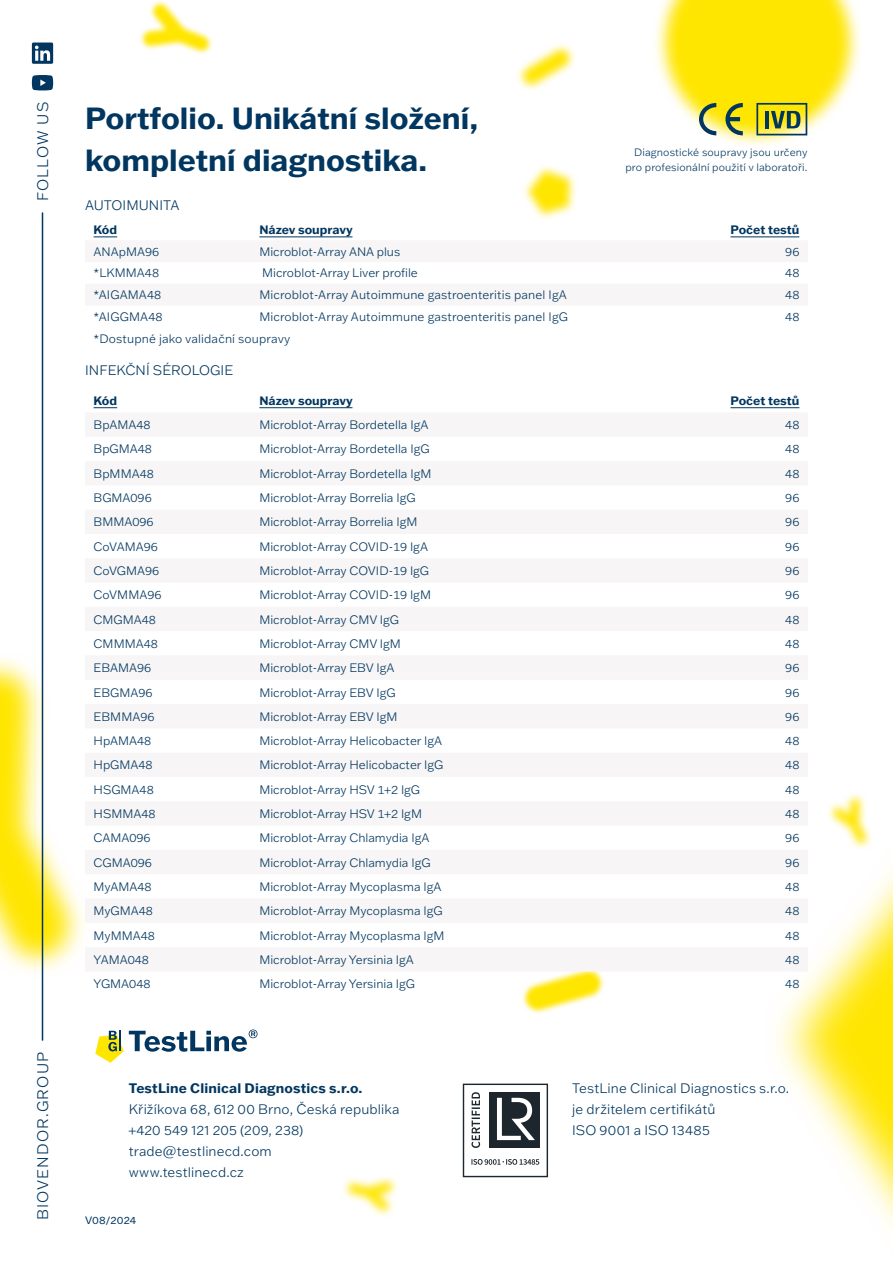
<style>
.page{position:relative;width:893px;height:1263px;background:#fff}
.page>*{position:absolute;margin:0;border:0;box-sizing:border-box;transform-origin:0 0}
.t1{font:700 30px/42px "Franklin Gothic ATF";color:#00365f}
.t2{font:300 15px "Franklin Gothic ATF";letter-spacing:.075em;color:#00365f}
.t3{font:300 13.5px/21px "Franklin Gothic ATF";letter-spacing:.01em;color:#00365f}
.t4{font:700 13.5px "Franklin Gothic ATF";letter-spacing:.01em;color:#00365f}
.t5{font:300 12px "Franklin Gothic ATF";color:#00365f}
.t6{font:700 12px "Franklin Gothic ATF";color:#00365f}
.t7{font:300 10.5px/15px "Franklin Gothic ATF";letter-spacing:.01em;color:#00365f;text-align:right}
.t8{font:10.5px "Franklin Gothic ATF";letter-spacing:.015em;color:#00365f}
</style>
<div class="page">
<svg style="left:776px;top:990px;width:23px;height:100px"></svg>
<svg style="left:655px;top:0;width:205px;height:145px"></svg>
<svg style="left:0;top:651px;width:84px;height:326px"></svg>
<svg style="left:0;top:673px;width:72px;height:287px"></svg>
<svg style="left:139px;top:0;width:74px;height:54px"></svg>
<svg style="left:144px;top:4px;width:66px;height:47px"></svg>
<svg style="left:524px;top:166px;width:52px;height:53px"></svg>
<svg style="left:529px;top:171px;width:40px;height:42px;background:#ffed55"></svg>
<svg style="left:846px;top:793px;width:18px;height:6px"></svg>
<svg style="left:799px;top:799px;width:94px;height:431px"></svg>
<svg style="left:343px;top:1176px;width:55px;height:40px"></svg>
<svg style="left:348px;top:1182px;width:44px;height:29px"></svg>
<svg style="left:517px;top:44px;width:58px;height:46px"></svg>
<svg style="left:522px;top:49px;width:49px;height:36px"></svg>
<svg style="left:522px;top:976px;width:83px;height:38px"></svg>
<svg style="left:525px;top:971px;width:77px;height:40px"></svg>
<svg style="left:32px;top:43px;width:21px;height:21px"></svg>
<hr style="left:42px;top:212px;width:1px;height:828px;background:#00365f">
<svg style="left:32px;top:75px;width:21px;height:15px"></svg>
<svg style="left:95px;top:1029px;width:163px;height:34px"></svg>
<div style="left:463px;top:1083px;width:85px;height:94px;background:#fff;border:1px solid #1d252d"></div>
<div style="left:489px;top:1092px;width:50px;height:56px;background:#1d252d"></div>
<svg style="left:497px;top:1098px;width:38px;height:42px"></svg>
<svg style="left:471px;top:1092px;width:9px;height:56px"></svg>
<svg style="left:471px;top:1159px;width:68px;height:6px"></svg>
<svg style="left:94px;top:237px;width:23px;height:1px"></svg>
<hr style="left:259px;top:237px;width:93px;height:1px;background:#00365f">
<hr style="left:730px;top:237px;width:69px;height:1px;background:#00365f">
<svg style="left:94px;top:407px;width:23px;height:1px"></svg>
<hr style="left:259px;top:407px;width:93px;height:1px;background:#00365f">
<hr style="left:730px;top:407px;width:69px;height:1px;background:#00365f">
<svg style="left:666px;top:0;width:184px;height:135px;background:#f4e22d"></svg>
<p class="t2" style="left:33px;top:201px;width:101px;rotate:-90deg">FOLLOW US</p>
<p class="t2" style="left:33px;top:1220px;width:170px;rotate:-90deg">BIOVENDOR.GROUP</p>
<h1 class="t1" style="left:85px;top:96px;width:395px">Portfolio. Unikátní složení, kompletní diagnostika.</h1>
<p class="t7" style="left:625px;top:144px;width:184px">Diagnostické soupravy jsou určeny pro profesionální použití v laboratoři.</p>
<p class="t3" style="left:85px;top:194px;width:96px">AUTOIMUNITA</p>
<p class="t6" style="left:94px;top:221px;width:25px">Kód</p>
<p class="t6" style="left:259px;top:221px;width:95px">Název soupravy</p>
<p class="t6" style="left:730px;top:221px;width:70px">Počet testů</p>
<p class="t5" style="left:94px;top:243px;width:67px">ANApMA96</p>
<p class="t5" style="left:259px;top:243px;width:142px">Microblot-Array ANA plus</p>
<p class="t5" style="left:785px;top:243px;width:16px">96</p>
<p class="t5" style="left:94px;top:265px;width:67px">*LKMMA48</p>
<p class="t5" style="left:262px;top:265px;width:157px">Microblot-Array Liver profile</p>
<p class="t5" style="left:785px;top:265px;width:16px">48</p>
<p class="t5" style="left:94px;top:287px;width:69px">*AIGAMA48</p>
<p class="t5" style="left:259px;top:287px;width:309px">Microblot-Array Autoimmune gastroenteritis panel IgA</p>
<p class="t5" style="left:785px;top:287px;width:16px">48</p>
<p class="t5" style="left:94px;top:309px;width:71px">*AIGGMA48</p>
<p class="t5" style="left:259px;top:309px;width:310px">Microblot-Array Autoimmune gastroenteritis panel IgG</p>
<p class="t5" style="left:785px;top:309px;width:16px">48</p>
<p class="t5" style="left:94px;top:330px;width:198px">*Dostupné jako validační soupravy</p>
<p class="t3" style="left:85px;top:360px;width:150px">INFEKČNÍ SÉROLOGIE</p>
<p class="t6" style="left:94px;top:392px;width:25px">Kód</p>
<p class="t6" style="left:259px;top:392px;width:95px">Název soupravy</p>
<p class="t6" style="left:730px;top:392px;width:70px">Počet testů</p>
<p class="t5" style="left:94px;top:417px;width:59px">BpAMA48</p>
<p class="t5" style="left:259px;top:417px;width:171px">Microblot-Array Bordetella IgA</p>
<p class="t5" style="left:785px;top:417px;width:16px">48</p>
<p class="t5" style="left:94px;top:441px;width:60px">BpGMA48</p>
<p class="t5" style="left:259px;top:441px;width:172px">Microblot-Array Bordetella IgG</p>
<p class="t5" style="left:785px;top:441px;width:16px">48</p>
<p class="t5" style="left:94px;top:465px;width:62px">BpMMA48</p>
<p class="t5" style="left:259px;top:465px;width:174px">Microblot-Array Bordetella IgM</p>
<p class="t5" style="left:785px;top:465px;width:16px">48</p>
<p class="t5" style="left:94px;top:490px;width:60px">BGMA096</p>
<p class="t5" style="left:259px;top:490px;width:158px">Microblot-Array Borrelia IgG</p>
<p class="t5" style="left:785px;top:490px;width:16px">96</p>
<p class="t5" style="left:94px;top:514px;width:62px">BMMA096</p>
<p class="t5" style="left:259px;top:514px;width:160px">Microblot-Array Borrelia IgM</p>
<p class="t5" style="left:785px;top:514px;width:16px">96</p>
<p class="t5" style="left:94px;top:538px;width:66px">CoVAMA96</p>
<p class="t5" style="left:259px;top:538px;width:170px">Microblot-Array COVID-19 IgA</p>
<p class="t5" style="left:785px;top:538px;width:16px">96</p>
<p class="t5" style="left:94px;top:563px;width:67px">CoVGMA96</p>
<p class="t5" style="left:259px;top:563px;width:171px">Microblot-Array COVID-19 IgG</p>
<p class="t5" style="left:785px;top:563px;width:16px">96</p>
<p class="t5" style="left:94px;top:587px;width:69px">CoVMMA96</p>
<p class="t5" style="left:259px;top:587px;width:173px">Microblot-Array COVID-19 IgM</p>
<p class="t5" style="left:785px;top:587px;width:16px">96</p>
<p class="t5" style="left:94px;top:611px;width:64px">CMGMA48</p>
<p class="t5" style="left:259px;top:611px;width:141px">Microblot-Array CMV IgG</p>
<p class="t5" style="left:785px;top:611px;width:16px">48</p>
<p class="t5" style="left:94px;top:636px;width:66px">CMMMA48</p>
<p class="t5" style="left:259px;top:636px;width:143px">Microblot-Array CMV IgM</p>
<p class="t5" style="left:785px;top:636px;width:16px">48</p>
<p class="t5" style="left:94px;top:660px;width:59px">EBAMA96</p>
<p class="t5" style="left:259px;top:660px;width:137px">Microblot-Array EBV IgA</p>
<p class="t5" style="left:785px;top:660px;width:16px">96</p>
<p class="t5" style="left:94px;top:684px;width:61px">EBGMA96</p>
<p class="t5" style="left:259px;top:684px;width:138px">Microblot-Array EBV IgG</p>
<p class="t5" style="left:785px;top:684px;width:16px">96</p>
<p class="t5" style="left:94px;top:709px;width:62px">EBMMA96</p>
<p class="t5" style="left:259px;top:709px;width:140px">Microblot-Array EBV IgM</p>
<p class="t5" style="left:785px;top:709px;width:16px">96</p>
<p class="t5" style="left:94px;top:733px;width:59px">HpAMA48</p>
<p class="t5" style="left:259px;top:733px;width:184px">Microblot-Array Helicobacter IgA</p>
<p class="t5" style="left:785px;top:733px;width:16px">48</p>
<p class="t5" style="left:94px;top:757px;width:61px">HpGMA48</p>
<p class="t5" style="left:259px;top:757px;width:185px">Microblot-Array Helicobacter IgG</p>
<p class="t5" style="left:785px;top:757px;width:16px">48</p>
<p class="t5" style="left:94px;top:781px;width:62px">HSGMA48</p>
<p class="t5" style="left:259px;top:781px;width:162px">Microblot-Array HSV 1+2 IgG</p>
<p class="t5" style="left:785px;top:781px;width:16px">48</p>
<p class="t5" style="left:94px;top:806px;width:64px">HSMMA48</p>
<p class="t5" style="left:259px;top:806px;width:164px">Microblot-Array HSV 1+2 IgM</p>
<p class="t5" style="left:785px;top:806px;width:16px">48</p>
<p class="t5" style="left:94px;top:830px;width:59px">CAMA096</p>
<p class="t5" style="left:259px;top:830px;width:172px">Microblot-Array Chlamydia IgA</p>
<p class="t5" style="left:785px;top:830px;width:16px">96</p>
<p class="t5" style="left:94px;top:854px;width:60px">CGMA096</p>
<p class="t5" style="left:259px;top:854px;width:173px">Microblot-Array Chlamydia IgG</p>
<p class="t5" style="left:785px;top:854px;width:16px">96</p>
<p class="t5" style="left:94px;top:879px;width:60px">MyAMA48</p>
<p class="t5" style="left:259px;top:879px;width:184px">Microblot-Array Mycoplasma IgA</p>
<p class="t5" style="left:785px;top:879px;width:16px">48</p>
<p class="t5" style="left:94px;top:903px;width:61px">MyGMA48</p>
<p class="t5" style="left:259px;top:903px;width:185px">Microblot-Array Mycoplasma IgG</p>
<p class="t5" style="left:785px;top:903px;width:16px">48</p>
<p class="t5" style="left:94px;top:927px;width:63px">MyMMA48</p>
<p class="t5" style="left:259px;top:927px;width:187px">Microblot-Array Mycoplasma IgM</p>
<p class="t5" style="left:785px;top:927px;width:16px">48</p>
<p class="t5" style="left:94px;top:952px;width:57px">YAMA048</p>
<p class="t5" style="left:259px;top:952px;width:156px">Microblot-Array Yersinia IgA</p>
<p class="t5" style="left:785px;top:952px;width:16px">48</p>
<p class="t5" style="left:94px;top:976px;width:58px">YGMA048</p>
<p class="t5" style="left:259px;top:976px;width:157px">Microblot-Array Yersinia IgG</p>
<p class="t5" style="left:785px;top:976px;width:16px">48</p>
<p class="t4" style="left:129px;top:1079px;width:235px">TestLine Clinical Diagnostics s.r.o.</p>
<p class="t3" style="left:129px;top:1098px;width:272px">Křižíkova 68, 612 00 Brno, Česká republika +420 549 121 205 (209, 238) trade@testlinecd.com<br>www.testlinecd.cz</p>
<p class="t8" style="left:85px;top:1213px;width:53px">V08/2024</p>
<p class="t3" style="left:572px;top:1077px;width:218px">TestLine Clinical Diagnostics s.r.o. je držitelem certifikátů<br>ISO 9001 a ISO 13485</p>
</div>
